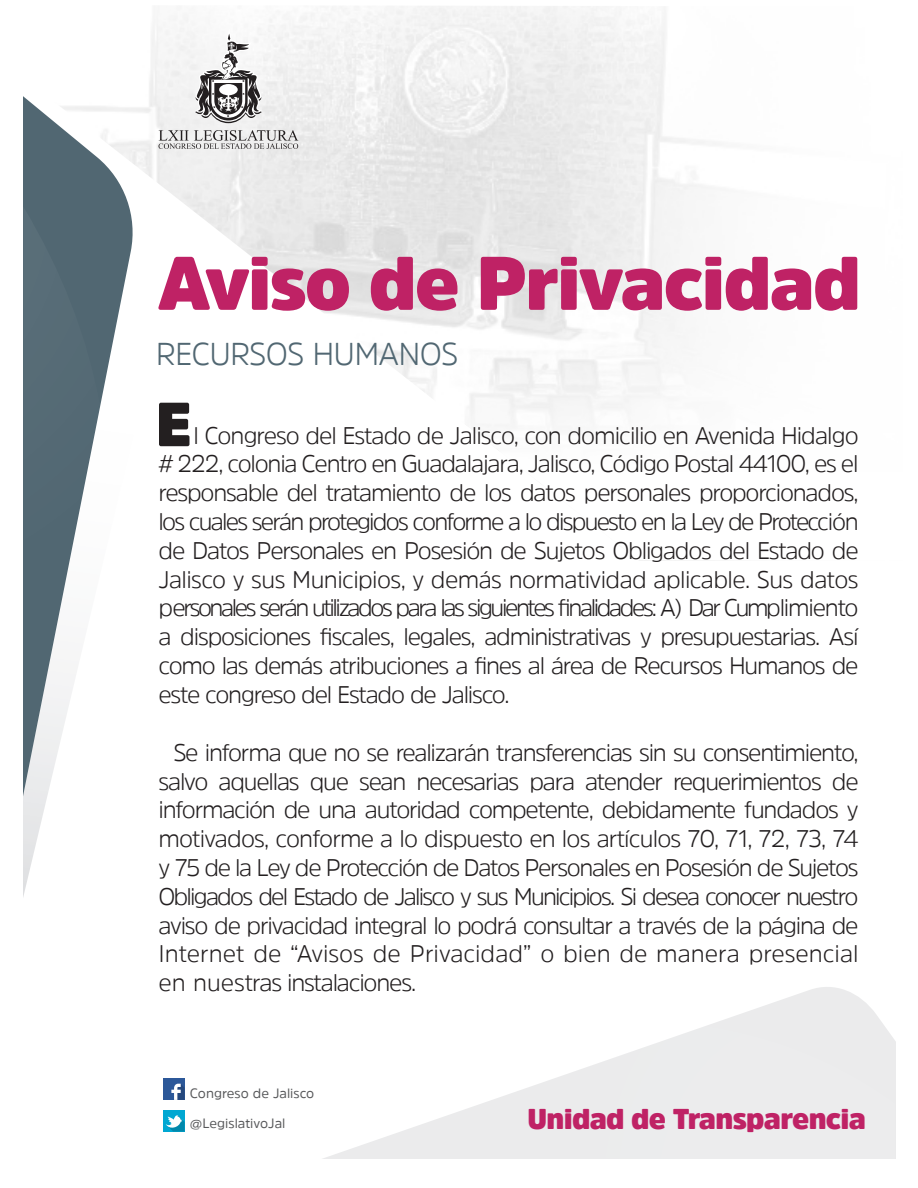
<style>
.page{position:relative;width:918px;height:1188px;background:#fff}
.page>*{position:absolute;margin:0;border:0;box-sizing:border-box;transform-origin:0 0}
.t1{font:900 74.85px "Amsi Pro";letter-spacing:-.025em;color:#bf2265}
.t2{font:900 61.5px "Amsi Pro";color:#231f20}
.t3{font:300 31.5px "Amsi Pro";letter-spacing:-.025em;color:#516772}
.t4{font:900 28.65px "Amsi Pro";letter-spacing:-.025em;color:#bf2265}
.t5{font:300 24px/28.8px "Amsi Pro";letter-spacing:-.05em;color:#231f20;text-align:justify}
.t6{font:13.5px "Amsi Pro";color:#57585a}
</style>
<div class="page">
<svg style="left:303px;top:297px;width:464px;height:263px"></svg>
<svg style="left:182px;top:987px;width:702px;height:92px"></svg>
<svg style="left:321px;top:1026px;width:574px;height:133px"></svg>
<div style="left:163px;top:1110px;width:22px;height:22px;background:#00a7d2"></div>
<svg style="left:166px;top:1115px;width:19px;height:17px"></svg>
<div style="left:163px;top:1079px;width:22px;height:21px;background:#2c5899"></div>
<svg style="left:171px;top:1084px;width:14px;height:16px"></svg>
<svg style="left:159px;top:130px;width:139px;height:19px"></svg>
<svg style="left:195px;top:28px;width:67px;height:95px"></svg>
<svg style="left:23px;top:96px;width:115px;height:158px;fill:#516772"></svg>
<div style="left:23px;top:206px;width:77px;height:48px;background:#516772"></div>
<svg style="left:23px;top:254px;width:108px;height:643px"></svg>
<h1 class="t1" style="left:158px;top:232px;width:705px">Aviso de Privacidad</h1>
<h3 class="t3" style="left:156px;top:332px;width:304px">RECURSOS HUMANOS</h3>
<h2 class="t2" style="left:156px;top:382px;width:37px">E</h2>
<p class="t5" style="left:159px;top:420px;width:702px;text-indent:35px">l Congreso del Estado de Jalisco, con domicilio en Avenida Hidalgo # 222, colonia Centro en Guadalajara, Jalisco, Código Postal 44100, es el responsable del tratamiento de los datos personales proporcionados, los cuales serán protegidos conforme a lo dispuesto en la Ley de Protección de Datos Personales en Posesión de Sujetos Obligados del Estado de Jalisco y sus Municipios, y demás normatividad aplicable. Sus datos personales serán utilizados para las siguientes finalidades: A) Dar Cumplimiento a disposiciones fiscales, legales, administrativas y presupuestarias. Así como las demás atribuciones a fines al área de Recursos Humanos de este congreso del Estado de Jalisco.</p>
<p class="t5" style="left:159px;top:737px;width:702px;text-indent:15px">Se informa que no se realizarán transferencias sin su consentimiento, salvo aquellas que sean necesarias para atender requerimientos de información de una autoridad competente, debidamente fundados y motivados, conforme a lo dispuesto en los artículos 70, 71, 72, 73, 74 y 75 de la Ley de Protección de Datos Personales en Posesión de Sujetos Obligados del Estado de Jalisco y sus Municipios. Si desea conocer nuestro aviso de privacidad integral lo podrá consultar a través de la página de Internet de “Avisos de Privacidad” o bien de manera presencial en nuestras instalaciones.</p>
<p class="t6" style="left:190px;top:1084px;width:126px">Congreso de Jalisco</p>
<p class="t6" style="left:190px;top:1114px;width:97px">@LegislativoJal</p>
<p class="t4" style="left:528px;top:1099px;width:340px">Unidad de Transparencia</p>
</div>
